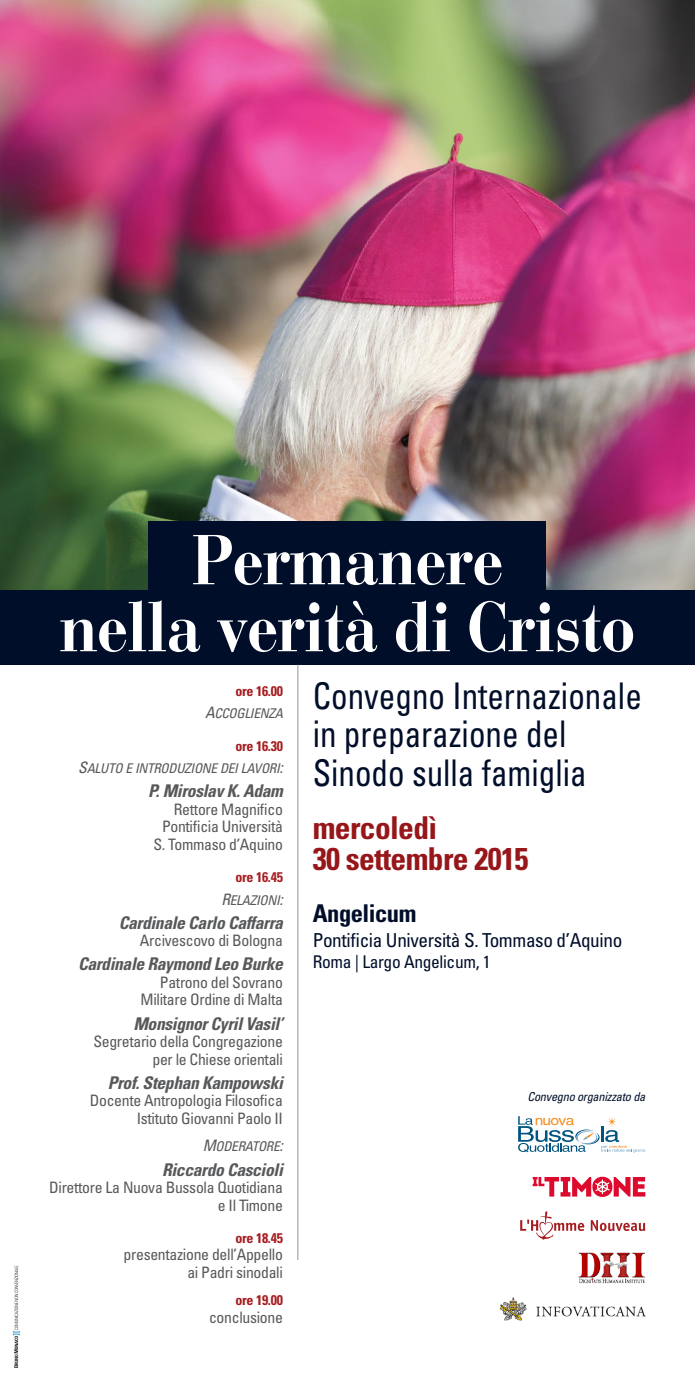
<style>
.page{position:relative;width:695px;height:1389px;background:#fff}
.page>*{position:absolute;margin:0;border:0;box-sizing:border-box;transform-origin:0 0}
.t1{font:700 70px "Bauer Bodoni";letter-spacing:-.02em;color:#fff;scale:.9 1}
.t2{font:condensed 36.75px "Univers";color:#000e29;scale:.9 1}
.t3{font:700 condensed 31.5px "Univers";letter-spacing:-.02em;color:#961619}
.t4{font:700 condensed 24.5px "Univers";letter-spacing:-.02em;color:#000e29}
.t5{font:condensed 19.25px "Univers";letter-spacing:-.02em;color:#000e29}
.txt_-_nome{font:italic 700 condensed 17.5px "Univers";letter-spacing:-.02em;color:#57585a}
.t6{font:condensed 17.5px "Univers";letter-spacing:-.02em;color:#000e29}
.txt_-_qualifica{font:condensed 15.75px/17.5px "Univers";letter-spacing:-.02em;color:#57585a;text-align:right}
.txt_-_ora{font:700 condensed 14px "Univers";letter-spacing:-.02em;color:#a61c1f}
.txt_-_accoglienza{font:13.47px "Univers Condensed Oblique SC850";letter-spacing:-.025em;color:#57585a}
.t7{font:13.3px "Sveningsson";color:#f68e1e;scale:.9 1}
.t8{font:italic condensed 12.25px "Univers";letter-spacing:-.02em;color:#000e29}
.s1{font-size:15.75px}
</style>
<div class="page">
<img style="left:0;top:0;width:694px;height:590px">
<div style="left:149px;top:521px;width:397px;height:74px;background:#000e29"></div>
<div style="left:0;top:590px;width:694px;height:75px;background:#000e29"></div>
<hr style="left:297px;top:665px;width:1px;height:595px;background:#939598">
<svg style="left:518px;top:1116px;width:127px;height:36px"></svg>
<img style="left:578px;top:1252px;width:67px;height:32px">
<img style="left:499px;top:1297px;width:147px;height:24px">
<svg style="left:13px;top:1266px;width:7px;height:102px"></svg>
<svg style="left:520px;top:1211px;width:125px;height:29px"></svg>
<svg style="left:532px;top:1176px;width:113px;height:21px"></svg>
<p class="t1" style="left:191px;top:518px;width:348px">Permanere</p>
<p class="t1" style="left:59px;top:585px;width:641px">nella verità di Cristo</p>
<p class="txt_-_ora" style="left:235px;top:682px;width:49px">ore 16.00</p>
<p class="txt_-_accoglienza" style="left:205px;top:705px;width:79px"><span class="s1">A</span>CCOGLIENZA</p>
<p class="txt_-_ora" style="left:235px;top:737px;width:49px">ore 16.30</p>
<p class="txt_-_accoglienza" style="left:78px;top:760px;width:206px"><span class="s1">S</span>ALUTO E INTRODUZIONE DEI LAVORI<span class="s1">:</span></p>
<p class="txt_-_nome" style="left:148px;top:780px;width:136px">P. Miroslav K. Adam</p>
<p class="txt_-_qualifica" style="left:153px;top:800px;width:131px">Rettore Magnifico<br>Pontificia Università<br>S. Tommaso d’Aquino</p>
<p class="txt_-_ora" style="left:235px;top:869px;width:49px">ore 16.45</p>
<p class="txt_-_accoglienza" style="left:221px;top:891px;width:63px"><span class="s1">R</span>ELAZIONI<span class="s1">:</span></p>
<p class="txt_-_nome" style="left:119px;top:912px;width:166px">Cardinale Carlo Caffarra</p>
<p class="txt_-_qualifica" style="left:140px;top:932px;width:144px">Arcivescovo di Bologna</p>
<p class="txt_-_nome" style="left:78px;top:954px;width:206px">Cardinale Raymond Leo Burke</p>
<p class="txt_-_qualifica" style="left:140px;top:973px;width:144px">Patrono del Sovrano<br>Militare Ordine di Malta</p>
<p class="txt_-_nome" style="left:133px;top:1013px;width:151px">Monsignor Cyril Vasil’</p>
<p class="txt_-_qualifica" style="left:93px;top:1033px;width:191px">Segretario della Congregazione per le Chiese orientali</p>
<p class="txt_-_nome" style="left:108px;top:1072px;width:177px">Prof. Stephan Kampowski</p>
<p class="txt_-_qualifica" style="left:90px;top:1092px;width:194px">Docente Antropologia Filosofica<br>Istituto Giovanni Paolo II</p>
<p class="txt_-_accoglienza" style="left:203px;top:1138px;width:82px"><span class="s1">M</span>ODERATORE<span class="s1">:</span></p>
<p class="txt_-_nome" style="left:162px;top:1159px;width:122px">Riccardo Cascioli</p>
<p class="txt_-_qualifica" style="left:49px;top:1178px;width:235px">Direttore La Nuova Bussola Quotidiana e Il Timone</p>
<p class="txt_-_ora" style="left:235px;top:1229px;width:49px">ore 18.45</p>
<p class="txt_-_qualifica" style="left:124px;top:1246px;width:161px">presentazione dell’Appello ai Padri sinodali</p>
<p class="txt_-_ora" style="left:235px;top:1292px;width:49px">ore 19.00</p>
<p class="txt_-_qualifica" style="left:209px;top:1308px;width:75px">conclusione</p>
<p class="t2" style="left:313px;top:673px;width:367px">Convegno Internazionale</p>
<p class="t2" style="left:313px;top:711px;width:283px">in preparazione del</p>
<p class="t2" style="left:313px;top:750px;width:306px">Sinodo sulla famiglia</p>
<p class="t3" style="left:313px;top:808px;width:126px">mercoledì</p>
<p class="t3" style="left:313px;top:840px;width:217px">30 settembre 2015</p>
<p class="t4" style="left:313px;top:899px;width:105px">Angelicum</p>
<p class="t5" style="left:313px;top:928px;width:311px">Pontificia Università S. Tommaso d’Aquino</p>
<p class="t6" style="left:313px;top:951px;width:179px">Roma | Largo Angelicum, 1</p>
<p class="t8" style="left:527px;top:1089px;width:119px">Convegno organizzato da</p>
<p class="t7" style="left:534px;top:1112px;width:45px">nuova</p>
</div>
